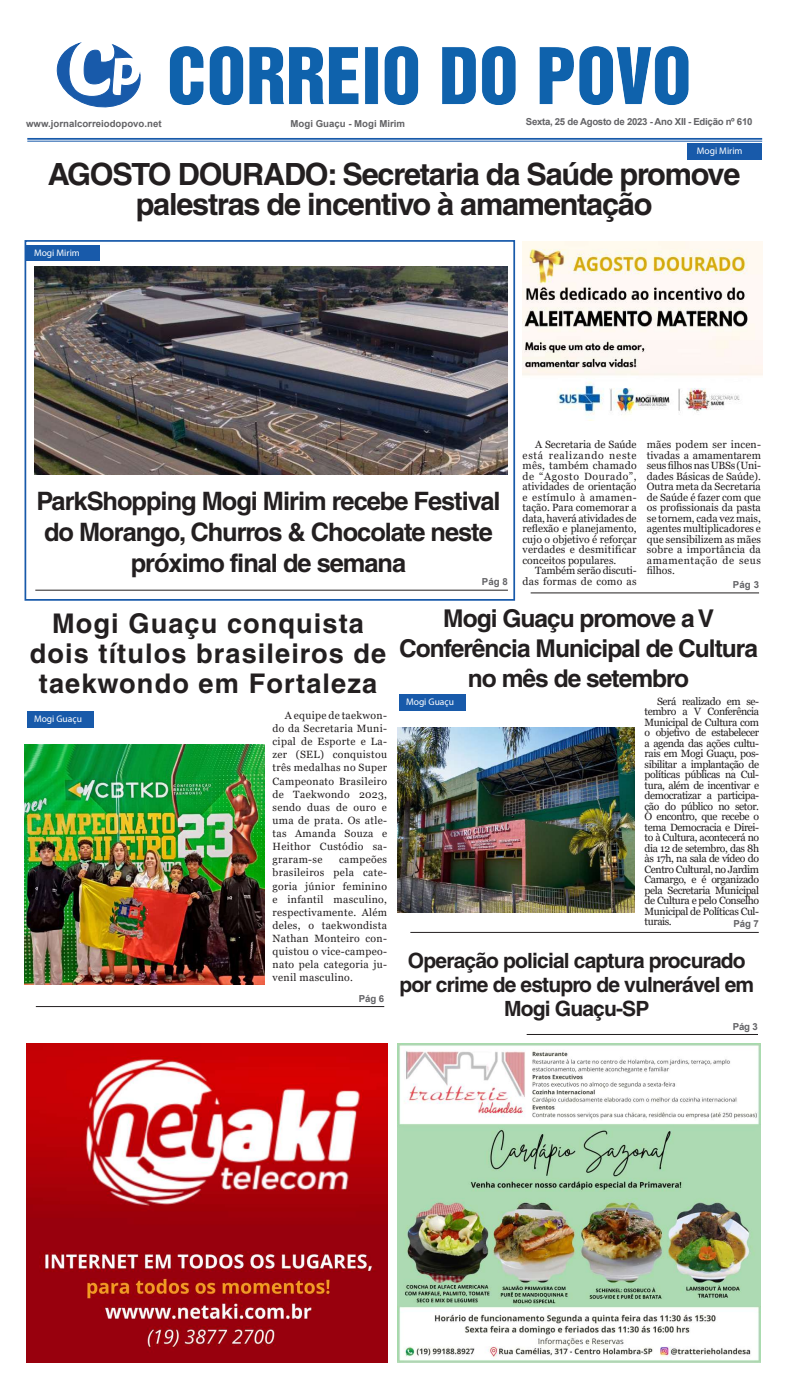
<style>
.page{position:relative;width:787px;height:1389px;background:#fff}
.page>*{position:absolute;margin:0;border:0;box-sizing:border-box;transform-origin:0 0}
.t1{font:700 30.62px/30.6px "Helvetica";letter-spacing:-.04em;color:#231f20;text-align:center}
.t2{font:700 27.12px/29.8px "Helvetica";letter-spacing:.04em;color:#231f20;text-align:center}
.t3{font:700 25.38px/30.6px "Helvetica";letter-spacing:-.04em;color:#231f20;text-align:center}
.t4{font:700 24.5px/29.8px "Helvetica";letter-spacing:-.04em;color:#231f20;text-align:center}
.t5{font:700 21px/23.6px "Helvetica";letter-spacing:-.04em;color:#231f20;text-align:center}
.t6{font:10.5px/10.5px "Georgia";letter-spacing:.02em;color:#231f20;text-align:justify}
.t7{font:10.5px/10.5px "Georgia";letter-spacing:-.015em;color:#231f20;text-align:right}
.t8{font:700 9.62px "Arial";color:#636366}
.t9{font:700 9.62px "Arial";letter-spacing:-.03em;color:#636366}
.t10{font:9.62px "Myriad Pro";color:#fff}
.t11{font:9.54px "Myriad Pro";color:#fff}
</style>
<div class="page">
<div style="left:25px;top:240px;width:490px;height:361px;border:2px solid #185aaa"></div>
<hr style="left:27px;top:138px;width:734px;height:2px;background:#185aaa">
<hr style="left:27px;top:141px;width:734px;height:1px;background:#185aaa">
<svg style="left:56px;top:42px;width:84px;height:66px"></svg>
<hr style="left:526px;top:1034px;width:231px;height:1px;background:#231f20">
<hr style="left:36px;top:1006px;width:348px;height:1px;background:#231f20">
<hr style="left:530px;top:592px;width:228px;height:1px;background:#231f20">
<hr style="left:35px;top:590px;width:472px;height:1px;background:#231f20">
<div style="left:26px;top:245px;width:73px;height:16px;background:#185aaa"></div>
<div style="left:27px;top:712px;width:66px;height:16px;background:#185aaa"></div>
<div style="left:686px;top:143px;width:74px;height:17px;background:#185aaa"></div>
<img style="left:169px;top:46px;width:520px;height:59px">
<hr style="left:410px;top:932px;width:348px;height:1px;background:#231f20">
<div style="left:399px;top:695px;width:66px;height:16px;background:#185aaa"></div>
<img style="left:397px;top:1044px;width:363px;height:318px">
<img style="left:27px;top:1044px;width:360px;height:319px">
<img style="left:35px;top:267px;width:472px;height:207px">
<img style="left:522px;top:242px;width:239px;height:134px">
<img style="left:558px;top:381px;width:182px;height:39px">
<img style="left:397px;top:728px;width:237px;height:185px">
<img style="left:25px;top:745px;width:239px;height:239px">
<p class="t8" style="left:26px;top:117px;width:137px">www.jornalcorreiodopovo.net</p>
<p class="t9" style="left:525px;top:115px;width:228px">Sexta, 25 de Agosto de 2023 - Ano XII - Edição nº 610</p>
<h1 class="t1" style="left:48px;top:158px;width:694px">AGOSTO DOURADO: Secretaria da Saúde promove palestras de incentivo à amamentação</h1>
<p class="t8" style="left:290px;top:117px;width:116px">Mogi Guaçu - Mogi Mirim</p>
<p class="t10" style="left:696px;top:145px;width:47px">Mogi Mirim</p>
<p class="t11" style="left:34px;top:247px;width:47px">Mogi Mirim</p>
<p class="t6" style="left:646px;top:439px;width:115px">mães podem ser incen&shy;tivadas a amamentarem seus filhos nas UBSs (Uni&shy;dades Básicas de Saúde).<br>Outra meta da Secretaria de Saúde é fazer com que os profissionais da pasta se tornem, cada vez mais, agentes multiplicadores e que sensibilizem as mães sobre a importância da amamentação de seus filhos.</p>
<p class="t6" style="left:522px;top:439px;width:116px;text-indent:12px">A Secretaria de Saúde está realizando neste mês, também chamado de “Agosto Dourado”, atividades de orientação e estímulo à amamen&shy;tação. Para comemorar a data, haverá atividades de reflexão e planejamento, cujo o objetivo é reforçar verdades e desmitificar conceitos populares.</p>
<p class="t7" style="left:522px;top:565px;width:115px">Também serão discuti&shy;das formas de como as</p>
<h3 class="t3" style="left:36px;top:486px;width:465px">ParkShopping Mogi Mirim recebe Festival do Morango, Churros &amp; Chocolate neste próximo final de semana</h3>
<p class="t8" style="left:481px;top:575px;width:28px">Pág 8</p>
<p class="t8" style="left:732px;top:578px;width:28px">Pág 3</p>
<h2 class="t2" style="left:30px;top:609px;width:358px">Mogi Guaçu conquista dois títulos brasileiros de taekwondo em Fortaleza</h2>
<p class="t10" style="left:34px;top:713px;width:49px">Mogi Guaçu</p>
<p class="t6" style="left:272px;top:709px;width:116px;line-height:13.1px;text-indent:12px">A equipe de taekwon&shy;do da Secretaria Muni&shy;cipal de Esporte e La&shy;zer (SEL) conquistou três medalhas no Super Campeonato Brasileiro de Taekwondo 2023, sendo duas de ouro e uma de prata. Os atle&shy;tas Amanda Souza e Heithor Custódio sa&shy;graram-se</p>
<p class="t6" style="left:272px;top:853px;width:116px;line-height:13.1px;text-indent:67px">campeões brasileiros pela cate&shy;goria júnior feminino e infantil masculino, respectivamente. Além deles, o taekwondista Nathan Monteiro con&shy;quistou o vice-campeo&shy;nato pela categoria ju&shy;venil masculino.</p>
<p class="t8" style="left:359px;top:991px;width:27px">Pág 6</p>
<h3 class="t4" style="left:399px;top:603px;width:360px">Mogi Guaçu promove a V<br>Conferência Municipal de Cultura no mês de setembro</h3>
<p class="t10" style="left:406px;top:696px;width:49px">Mogi Guaçu</p>
<p class="t6" style="left:644px;top:696px;width:116px;text-indent:12px">Será realizado em se&shy;tembro a V Conferência Municipal de Cultura com o objetivo de estabelecer a agenda das ações cultu&shy;rais em Mogi Guaçu, pos&shy;sibilitar a implantação de políticas públicas na Cul&shy;tura, além de incentivar e democratizar a participa&shy;ção do público no setor.<br>O encontro, que recebe o tema Democracia e Direi&shy;to à Cultura, acontecerá no dia 12 de setembro, das 8h às 17h, na sala de vídeo do Centro Cultural, no Jardim Camargo, e é organizado pela Secretaria Municipal de Cultura e pelo Conselho Municipal de Políticas Cul&shy;turais.</p>
<p class="t8" style="left:733px;top:917px;width:27px">Pág 7</p>
<h3 class="t5" style="left:399px;top:949px;width:356px">Operação policial captura procurado por crime de estupro de vulnerável em<br>Mogi Guaçu-SP</h3>
<p class="t8" style="left:732px;top:1019px;width:27px">Pág 3</p>
</div>
